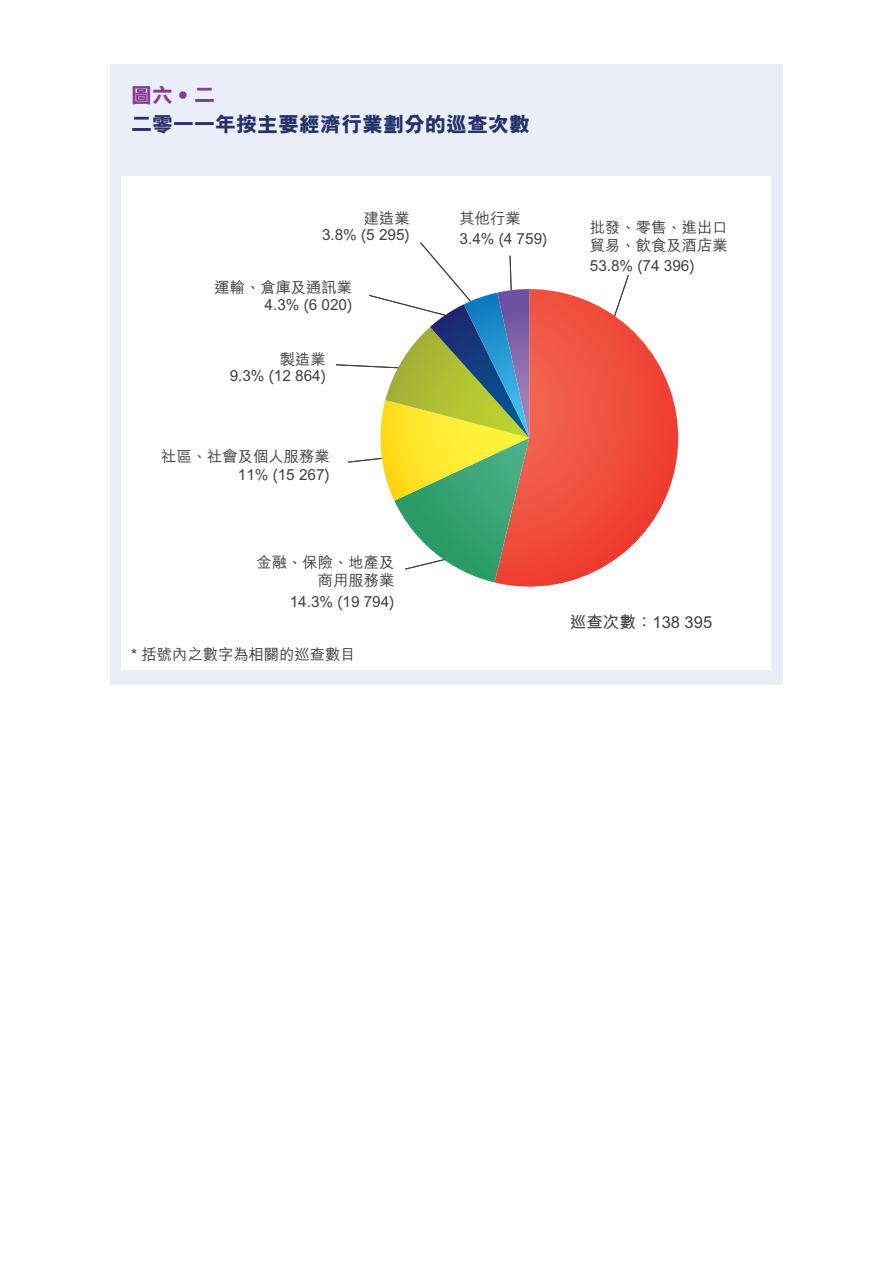
<style>
.page{position:relative;width:893px;height:1263px;background:#fff}
.page>*{position:absolute;margin:0;border:0;box-sizing:border-box;transform-origin:0 0}
.t1{font:21px "M Hei HK Xbold B5 pc H";color:#23336a}
.t2{font:21px "M Hei HK Xbold B5 pc H";color:#843c95}
.t3{font:16.5px "M Hei HK Bold B5 pc H";color:#404041}
.t4{font:15.3px/18.3px "M Hei HK Medium B5 pc H";color:#404041;text-align:right}
</style>
<div class="page">
<div style="left:110px;top:64px;width:672px;height:621px;background:#eaeef8"></div>
<div style="left:121px;top:176px;width:649px;height:494px;background:#fff"></div>
<svg style="left:623px;top:275px;width:6px;height:14px"></svg>
<svg style="left:494px;top:289px;width:185px;height:298px"></svg>
<svg style="left:336px;top:242px;width:193px;height:340px"></svg>
<h1 class="t2" style="left:131px;top:87px;width:85px">圖六‧二</h1>
<h1 class="t1" style="left:131px;top:117px;width:400px">二零一一年按主要經濟行業劃分的巡查次數</h1>
<p class="t4" style="left:322px;top:211px;width:89px;line-height:17px">建造業<br>3.8% (5 295)</p>
<p class="t4" style="left:459px;top:210px;width:89px;line-height:20px;text-align:left">其他行業<br>3.4% (4 759)</p>
<p class="t4" style="left:214px;top:281px;width:139px;line-height:17.4px">運輸、倉庫及通訊業<br>4.3% (6 020)</p>
<p class="t4" style="left:280px;top:352px;width:47px">製造業</p>
<p class="t4" style="left:230px;top:368px;width:98px">9.3% (12 864)</p>
<p class="t4" style="left:161px;top:449px;width:170px">社區、社會及個人服務業<br>11% (15 267)</p>
<p class="t4" style="left:590px;top:220px;width:139px;text-align:left">批發、零售、進出口貿易、飲食及酒店業</p>
<p class="t4" style="left:590px;top:259px;width:106px">53.8% (74 396)</p>
<p class="t4" style="left:256px;top:555px;width:139px">金融、保險、地產及商用服務業</p>
<p class="t4" style="left:290px;top:594px;width:106px">14.3% (19 794)</p>
<p class="t4" style="left:131px;top:647px;width:226px">* 括號內之數字為相關的巡查數目</p>
<p class="t3" style="left:570px;top:616px;width:144px">巡查次數：138 395</p>
</div>
